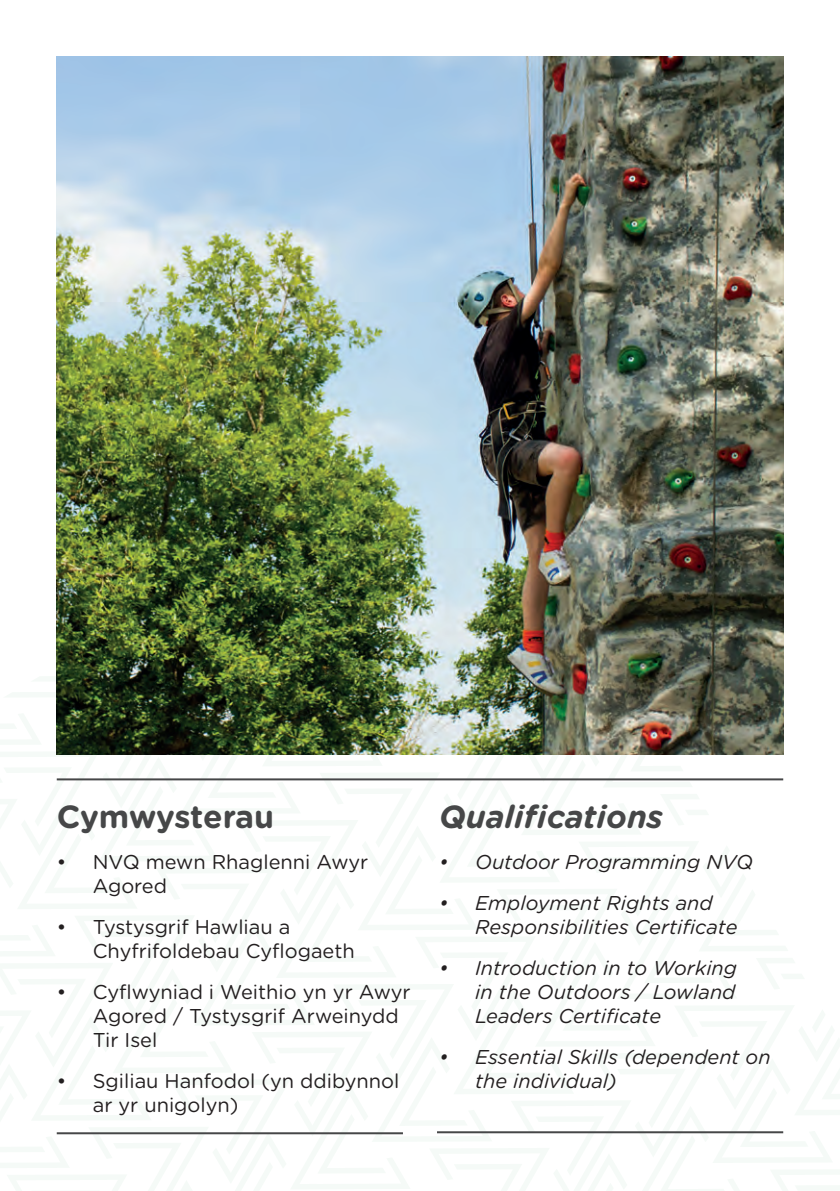
<style>
.page{position:relative;width:840px;height:1191px;background:#fff}
.page>*{position:absolute;margin:0;border:0;box-sizing:border-box;transform-origin:0 0}
.t1{font:italic 700 32px "Gotham Rounded";color:#464748}
.t2{font:700 32px "Gotham Rounded";letter-spacing:-.01em;color:#464748}
.t3{font:italic 20px/24px "Gotham Rounded";color:#231f20}
.t4{font:20px/24px "Gotham Rounded";color:#231f20}
</style>
<div class="page">
<svg style="left:56px;top:513px;width:728px;height:622px"></svg>
<hr style="left:57px;top:778px;width:725px;height:2px;background:#464748">
<hr style="left:57px;top:1132px;width:346px;height:2px;background:#464748">
<hr style="left:437px;top:1131px;width:345px;height:2px;background:#464748">
<img style="left:57px;top:57px;width:725px;height:697px">
<h1 class="t2" style="left:57px;top:793px;width:219px">Cymwysterau</h1>
<p class="t4" style="left:93px;top:849px;width:277px;text-indent:-36px">• NVQ mewn Rhaglenni Awyr<br>Agored</p>
<p class="t4" style="left:93px;top:914px;width:263px;text-indent:-36px">• Tystysgrif Hawliau a<br>Chyfrifoldebau Cyflogaeth</p>
<p class="t4" style="left:93px;top:979px;width:319px;text-indent:-36px">• Cyflwyniad i Weithio yn yr Awyr<br>Agored / Tystysgrif Arweinydd<br>Tir Isel</p>
<p class="t4" style="left:93px;top:1068px;width:308px;text-indent:-36px">• Sgiliau Hanfodol (yn ddibynnol ar yr unigolyn)</p>
<h1 class="t1" style="left:439px;top:793px;width:225px">Qualifications</h1>
<p class="t3" style="left:439px;top:849px;width:315px">• Outdoor Programming NVQ</p>
<p class="t3" style="left:475px;top:890px;width:264px;text-indent:-36px">• Employment Rights and<br>Responsibilities Certificate</p>
<p class="t3" style="left:475px;top:955px;width:263px;text-align:justify;text-indent:-36px">• Introduction in to Working in the Outdoors / Lowland Leaders Certificate</p>
<p class="t3" style="left:475px;top:1044px;width:297px;text-indent:-36px">• Essential Skills (dependent on the individual)</p>
</div>
